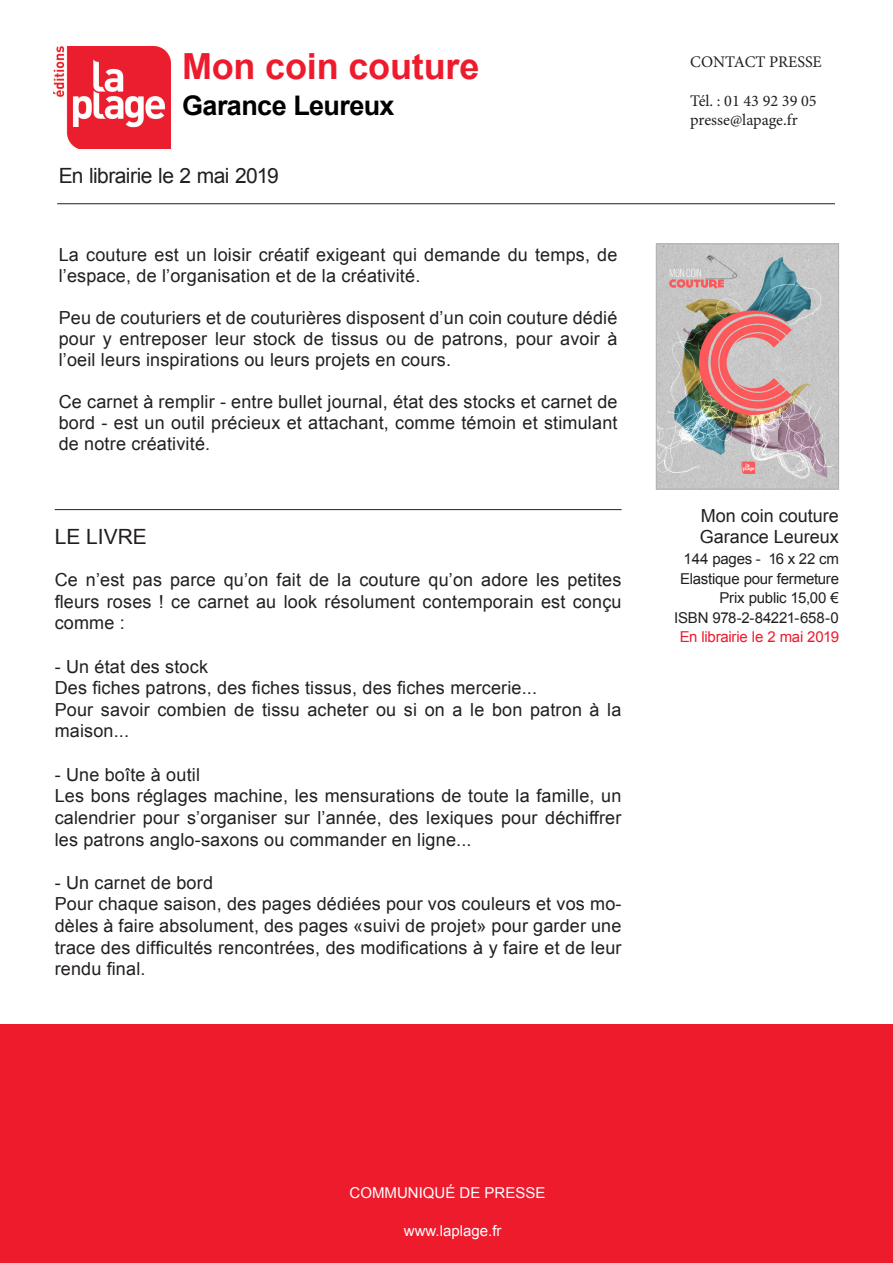
<style>
.page{position:relative;width:893px;height:1263px;background:#fff}
.page>*{position:absolute;margin:0;border:0;box-sizing:border-box;transform-origin:0 0}
.t1{font:700 36px "Arial";letter-spacing:-.005em;color:#ee1b2d}
.t2{font:700 27px "Arial";letter-spacing:-.02em;color:#000}
.t3{font:21px "Arial";letter-spacing:-.025em;color:#231f20}
.t4{font:18px/21.6px "Arial";letter-spacing:.01em;color:#231f20;text-align:justify}
.t5{font:16.2px "Minion Pro";color:#231f20}
.t6{font:15px "Arial";letter-spacing:-.015em;color:#231f20}
.t7{font:15px "Arial";color:#fff}
.t8{font:15px "Arial";letter-spacing:-.02em;color:#ee1b2d}
</style>
<div class="page">
<hr style="left:57px;top:203px;width:778px;height:1px;background:#231f20">
<img style="left:658px;top:245px;width:179px;height:242px">
<div style="left:656px;top:243px;width:183px;height:246px;border:1px solid #b0b1b5"></div>
<div style="left:0;top:1025px;width:893px;height:238px;background:#ee1b2d"></div>
<hr style="left:55px;top:509px;width:567px;height:1px;background:#231f20">
<img style="left:53px;top:47px;width:118px;height:101px">
<p class="t1" style="left:182px;top:42px;width:299px">Mon coin couture</p>
<p class="t2" style="left:182px;top:87px;width:214px">Garance Leureux</p>
<p class="t3" style="left:59px;top:162px;width:222px">En librairie le 2 mai 2019</p>
<p class="t4" style="left:59px;top:245px;width:560px;line-height:21px">La couture est un loisir créatif exigeant qui demande du temps, de l’espace, de l’organisation et de la créativité.</p>
<p class="t4" style="left:59px;top:308px;width:560px;line-height:21px">Peu de couturiers et de couturières disposent d’un coin couture dédié pour y entreposer leur stock de tissus ou de patrons, pour avoir à l’oeil leurs inspirations ou leurs projets en cours.</p>
<p class="t4" style="left:59px;top:392px;width:560px;line-height:21px">Ce carnet à remplir - entre bullet journal, état des stocks et carnet de bord - est un outil précieux et attachant, comme témoin et stimulant de notre créativité.</p>
<p class="t3" style="left:55px;top:522px;width:94px">LE LIVRE</p>
<p class="t4" style="left:55px;top:569px;width:568px">Ce n’est pas parce qu’on fait de la couture qu’on adore les petites fleurs roses ! ce carnet au look résolument contemporain est conçu comme :</p>
<p class="t4" style="left:55px;top:656px;width:155px">- Un état des stock</p>
<p class="t4" style="left:55px;top:677px;width:484px">Des fiches patrons, des fiches tissus, des fiches mercerie...</p>
<p class="t4" style="left:55px;top:699px;width:568px">Pour savoir combien de tissu acheter ou si on a le bon patron à la maison...</p>
<p class="t4" style="left:55px;top:764px;width:147px">- Une boîte à outil</p>
<p class="t4" style="left:55px;top:785px;width:568px">Les bons réglages machine, les mensurations de toute la famille, un calendrier pour s’organiser sur l’année, des lexiques pour déchiffrer les patrons anglo-saxons ou commander en ligne...</p>
<p class="t4" style="left:55px;top:872px;width:160px">- Un carnet de bord</p>
<p class="t4" style="left:55px;top:893px;width:568px">Pour chaque saison, des pages dédiées pour vos couleurs et vos mo&shy;dèles à faire absolument, des pages «suivi de projet» pour garder une trace des difficultés rencontrées, des modifications à y faire et de leur rendu final.</p>
<p class="t5" style="left:690px;top:51px;width:133px">CONTACT PRESSE</p>
<p class="t5" style="left:690px;top:90px;width:128px">Tél. : 01 43 92 39 05</p>
<p class="t5" style="left:690px;top:109px;width:109px">presse@lapage.fr</p>
<p class="t4" style="left:701px;top:505px;width:140px">Mon coin couture</p>
<p class="t4" style="left:700px;top:526px;width:141px">Garance Leureux</p>
<p class="t6" style="left:684px;top:549px;width:157px">144 pages - 16 x 22 cm</p>
<p class="t6" style="left:680px;top:569px;width:160px">Elastique pour fermeture</p>
<p class="t6" style="left:720px;top:588px;width:121px">Prix public 15,00 €</p>
<p class="t6" style="left:674px;top:608px;width:166px">ISBN 978-2-84221-658-0</p>
<p class="t8" style="left:680px;top:627px;width:161px">En librairie le 2 mai 2019</p>
<p class="t7" style="left:350px;top:1182px;width:197px">COMMUNIQUÉ DE PRESSE</p>
<p class="t7" style="left:404px;top:1221px;width:99px">www.laplage.fr</p>
</div>
